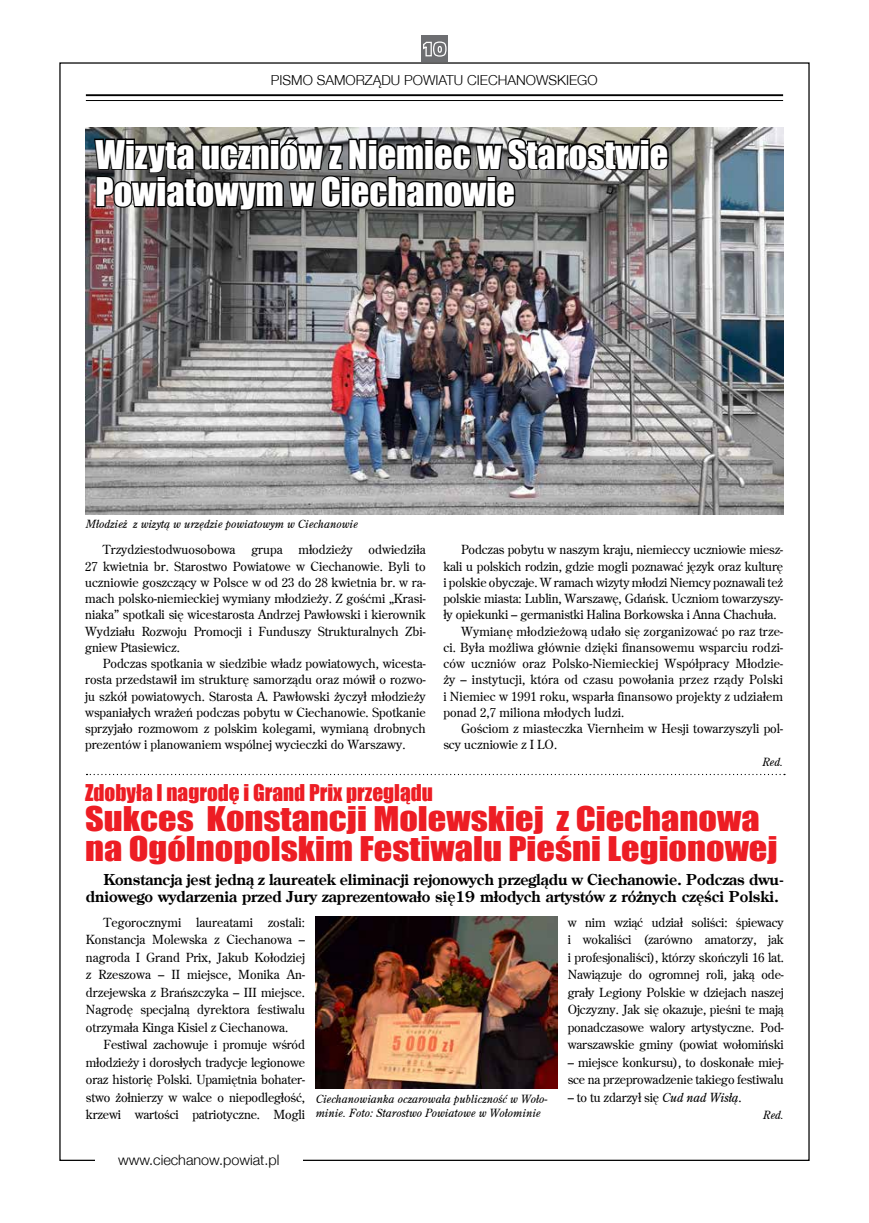
<style>
.page{position:relative;width:869px;height:1223px;background:#fff}
.page>*{position:absolute;margin:0;border:0;box-sizing:border-box;transform-origin:0 0}
.t1{font:36.25px/37.5px "Impact";color:#fff}
.t2{font:31.25px/30px "Impact";color:#ed1d24;scale:1.16 1}
.t3{font:21.25px "Impact";color:#ed1d24}
.t4{font:700 15px/17.5px "Centurion Old";color:#000}
.t5{font:300 14.38px "Helvetica Neue CE";color:#000}
.t6{font:300 13.75px "Helvetica Neue CE";color:#000}
.t7{font:12.5px/17.5px "Centurion Old";color:#000;text-align:justify}
.t8{font:italic 11.25px/13.5px "Centurion Old";color:#000}
.s1{font-style:italic}
</style>
<div class="page">
<div style="left:421px;top:35px;width:26px;height:27px;background:#6d6e71"></div>
<svg style="left:423px;top:41px;width:24px;height:16px"></svg>
<hr style="left:86px;top:94px;width:696px;height:2px;background:#000">
<hr style="left:86px;top:100px;width:696px;height:1px;background:#000">
<svg style="left:86px;top:774px;width:698px;height:1px"></svg>
<img style="left:85px;top:128px;width:698px;height:386px">
<svg style="left:93px;top:132px;width:577px;height:94px;background:#595857"></svg>
<img style="left:315px;top:916px;width:241px;height:172px">
<p class="t6" style="left:271px;top:72px;width:328px">PISMO SAMORZĄDU POWIATU CIECHANOWSKIEGO</p>
<h1 class="t1" style="left:95px;top:135px;width:574px">Wizyta uczniów z Niemiec w Starostwie<br>Powiatowym w Ciechanowie</h1>
<p class="t8" style="left:86px;top:517px;width:273px">Młodzież z wizytą w urzędzie powiatowym w Ciechanowie</p>
<p class="t7" style="left:85px;top:541px;width:342px;line-height:16.2px;text-indent:283px">odwiedziła 27 kwietnia br. Starostwo Powiatowe w Ciechanowie. Byli to uczniowie goszczący w Polsce w od 23 do 28 kwietnia br. w ra&shy;mach polsko-niemieckiej wymiany młodzieży. Z gośćmi „Krasi&shy;niaka” spotkali się wicestarosta Andrzej Pawłowski i kierownik Wydziału Rozwoju Promocji i Funduszy Strukturalnych Zbi&shy;gniew Ptasiewicz.</p>
<p class="t7" style="left:85px;top:655px;width:342px;line-height:16.2px;text-indent:18px">Podczas spotkania w siedzibie władz powiatowych, wicesta&shy;rosta przedstawił im strukturę samorządu oraz mówił o rozwo&shy;ju szkół powiatowych. Starosta A. Pawłowski życzył młodzieży wspaniałych wrażeń podczas pobytu w Ciechanowie. Spotkanie sprzyjało rozmowom z polskim kolegami, wymianą drobnych prezentów i planowaniem wspólnej wycieczki do Warszawy.</p>
<p class="t7" style="left:103px;top:541px;width:134px">Trzydziestodwuosobowa</p>
<p class="t7" style="left:251px;top:541px;width:33px">grupa</p>
<p class="t7" style="left:298px;top:541px;width:56px">młodzieży</p>
<p class="t7" style="left:461px;top:541px;width:323px">Podczas pobytu w naszym kraju, niemieccy uczniowie miesz-</p>
<p class="t7" style="left:443px;top:557px;width:341px">kali u polskich rodzin, gdzie mogli poznawać język oraz kulturę</p>
<p class="t7" style="left:443px;top:573px;width:341px">i polskie obyczaje. W ramach wizyty młodzi Niemcy poznawali też</p>
<p class="t7" style="left:443px;top:589px;width:341px">polskie miasta: Lublin, Warszawę, Gdańsk. Uczniom towarzyszy-</p>
<p class="t7" style="left:443px;top:606px;width:334px">ły opiekunki – germanistki Halina Borkowska i Anna Chachuła.</p>
<p class="t7" style="left:461px;top:622px;width:323px">Wymianę młodzieżową udało się zorganizować po raz trze-</p>
<p class="t7" style="left:443px;top:638px;width:341px">ci. Była możliwa głównie dzięki finansowemu wsparciu rodzi-</p>
<p class="t7" style="left:443px;top:654px;width:341px">ców uczniów oraz Polsko-Niemieckiej Współpracy Młodzie-</p>
<p class="t7" style="left:443px;top:671px;width:341px">ży – instytucji, która od czasu powołania przez rządy Polski</p>
<p class="t7" style="left:443px;top:687px;width:341px">i Niemiec w 1991 roku, wsparła finansowo projekty z udziałem</p>
<p class="t7" style="left:443px;top:703px;width:182px">ponad 2,7 miliona młodych ludzi.</p>
<p class="t7" style="left:461px;top:719px;width:323px">Gościom z miasteczka Viernheim w Hesji towarzyszyli pol-</p>
<p class="t7" style="left:443px;top:736px;width:115px">scy uczniowie z I LO.</p>
<p class="t8" style="left:762px;top:754px;width:22px">Red.</p>
<h3 class="t3" style="left:85px;top:776px;width:349px">Zdobyła I nagrodę i Grand Prix przeglądu</h3>
<h2 class="t2" style="left:85px;top:802px;width:598px">Sukces Konstancji Molewskiej z Ciechanowa na Ogólnopolskim Festiwalu Pieśni Legionowej</h2>
<p class="t4" style="left:86px;top:870px;width:699px;text-indent:18px">Konstancja jest jedną z laureatek eliminacji rejonowych przeglądu w Ciechanowie. Podczas dwu&shy;dniowego wydarzenia przed Jury zaprezentowało się19 młodych artystów z różnych części Polski.</p>
<p class="t7" style="left:567px;top:913px;width:217px">w nim wziąć udział soliści: śpiewacy i wokaliści (zarówno amatorzy, jak i profesjonaliści), którzy skończyli 16 lat.<br>Nawiązuje do ogromnej roli, jaką ode&shy;grały Legiony Polskie w dziejach naszej Ojczyzny. Jak się okazuje, pieśni te mają ponadczasowe walory artystyczne. Pod&shy;warszawskie gminy (powiat wołomiński</p>
<p class="t7" style="left:567px;top:1053px;width:217px">– miejsce konkursu), to doskonałe miej&shy;sce na przeprowadzenie takiego festiwalu</p>
<p class="t7" style="left:567px;top:1088px;width:175px">– to tu zdarzył się <span class="s1">Cud nad Wisłą</span>.</p>
<p class="t8" style="left:762px;top:1108px;width:22px">Red.</p>
<p class="t7" style="left:86px;top:913px;width:220px;text-indent:18px">Tegorocznymi laureatami zostali:<br>Konstancja Molewska z Ciechanowa – nagroda I Grand Prix, Jakub Kołodziej z Rzeszowa – II miejsce, Monika An&shy;drzejewska z Brańszczyka – III miejsce.<br>Nagrodę specjalną dyrektora festiwalu otrzymała Kinga Kisiel z Ciechanowa.</p>
<p class="t7" style="left:86px;top:1035px;width:220px;text-indent:18px">Festiwal zachowuje i promuje wśród młodzieży i dorosłych tradycje legionowe oraz historię Polski. Upamiętnia bohater&shy;stwo żołnierzy w walce o niepodległość, krzewi wartości patriotyczne. Mogli</p>
<p class="t8" style="left:315px;top:1092px;width:233px">Ciechanowianka oczarowała publiczność w Woło&shy;minie. Foto: Starostwo Powiatowe w Wołominie</p>
<p class="t5" style="left:118px;top:1151px;width:163px">www.ciechanow.powiat.pl</p>
</div>
